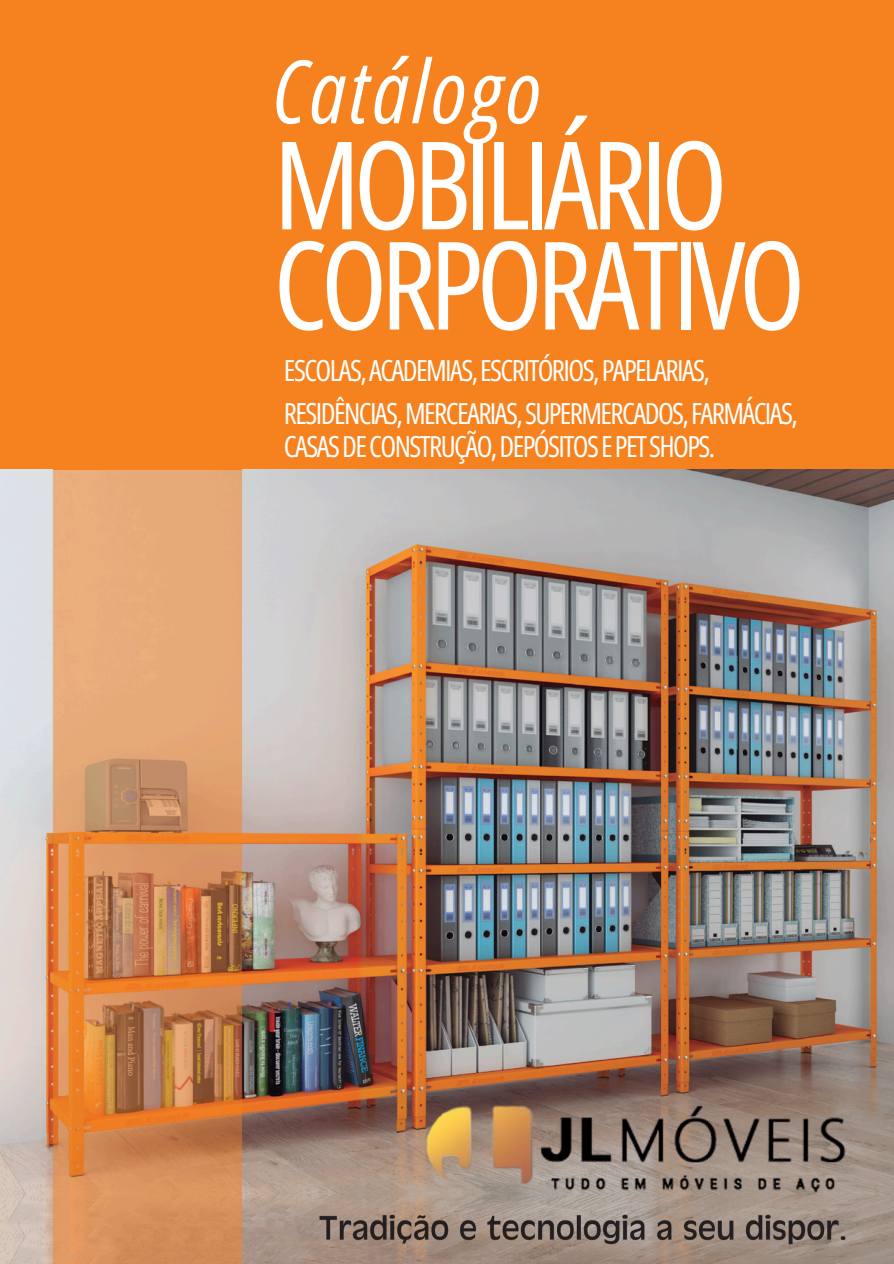
<style>
.page{position:relative;width:894px;height:1264px;background:#fff}
.page>*{position:absolute;margin:0;border:0;box-sizing:border-box;transform-origin:0 0}
.t1{font:122.25px/100.2px "Open Sans Condensed";letter-spacing:-.055em;color:#fff}
.t2{font:italic 87.45px "Open Sans Condensed";letter-spacing:.035em;color:#fff}
.t3{font:29.1px "Open Sans Condensed";letter-spacing:-.055em;color:#fff}
</style>
<div class="page">
<div style="left:0;top:0;width:893px;height:469px;background:#f5821f"></div>
<img style="left:0;top:469px;width:893px;height:794px">
<img style="left:312px;top:1207px;width:540px;height:44px">
<img style="left:418px;top:1070px;width:434px;height:158px">
<p class="t2" style="left:273px;top:30px;width:269px">Catálogo</p>
<h2 class="t1" style="left:273px;top:132px;width:533px">MOBILIÁRIO<br>CORPORATIVO</h2>
<h1 class="t3" style="left:284px;top:350px;width:427px">ESCOLAS,ACADEMIAS,ESCRITÓRIOS,PAPELARIAS,</h1>
<p class="t3" style="left:284px;top:392px;width:515px">RESIDÊNCIAS,MERCEARIAS,SUPERMERCADOS,FARMÁCIAS,</p>
<p class="t3" style="left:284px;top:426px;width:433px">CASASDECONSTRUÇÃO,DEPÓSITOSEPETSHOPS.</p>
</div>
